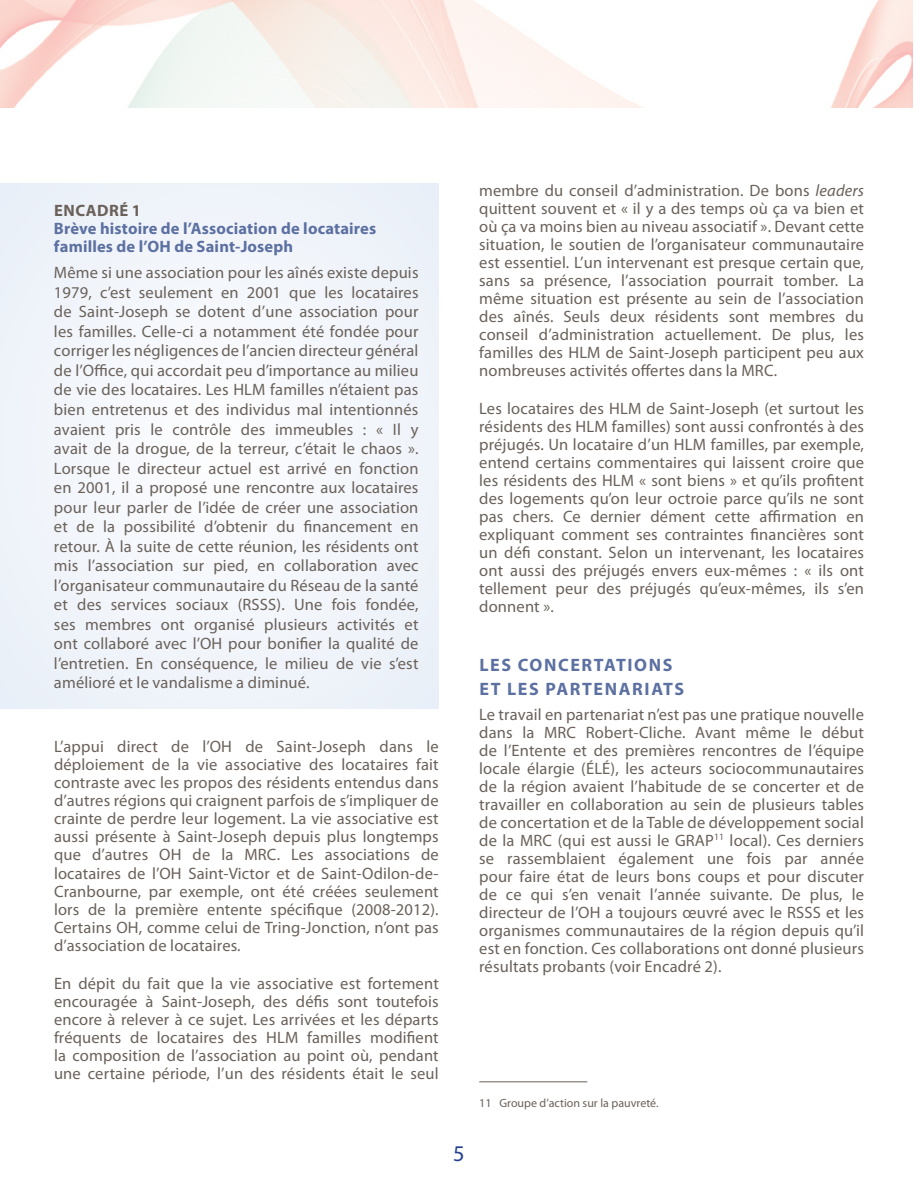
<style>
.page{position:relative;width:918px;height:1188px;background:#fff}
.page>*{position:absolute;margin:0;border:0;box-sizing:border-box;transform-origin:0 0}
.t1{font:22.5px "Myriad Pro";color:#25408f}
.t2{font:700 18px/24px "Myriad Pro";letter-spacing:.09em;color:#5c70a1}
.t3{font:16.5px/18px "Myriad Pro";letter-spacing:.01em;color:#6a615a;text-align:justify}
.t4{font:700 16.5px/18px "Myriad Pro";letter-spacing:.01em;color:#5c70a1}
.t5{font:700 16.5px "Myriad Pro";letter-spacing:.03em;color:#6a615a}
.t6{font:12px "Myriad Pro";color:#6a615a}
.s1{font-style:italic}
</style>
<div class="page">
<img style="left:0;top:0;width:913px;height:107px">
<div style="left:0;top:184px;width:439px;height:524px;background:#f1f5fa"></div>
<hr style="left:479px;top:1081px;width:108px;height:1px;background:#6a615a">
<p class="t5" style="left:54px;top:200px;width:88px">ENCADRÉ 1</p>
<p class="t4" style="left:54px;top:219px;width:324px">Brève histoire de l’Association de locataires familles de l’OH de Saint-Joseph</p>
<p class="t3" style="left:54px;top:263px;width:366px;line-height:19.5px">Même si une association pour les aînés existe depuis 1979, c’est seulement en 2001 que les locataires de Saint-Joseph se dotent d’une association pour les familles. Celle-ci a notamment été fondée pour corriger les négligences de l’ancien directeur général de l’Office, qui accordait peu d’importance au milieu de vie des locataires. Les HLM familles n’étaient pas bien entretenus et des individus mal intentionnés avaient pris le contrôle des immeubles : « Il y avait de la drogue, de la terreur, c’était le chaos ».<br>Lorsque le directeur actuel est arrivé en fonction en 2001, il a proposé une rencontre aux locataires pour leur parler de l’idée de créer une association et de la possibilité d’obtenir du financement en retour. À la suite de cette réunion, les résidents ont mis l’association sur pied, en collaboration avec l’organisateur communautaire du Réseau de la santé et des services sociaux (RSSS). Une fois fondée, ses membres ont organisé plusieurs activités et ont collaboré avec l’OH pour bonifier la qualité de l’entretien. En conséquence, le milieu de vie s’est amélioré et le vandalisme a diminué.</p>
<p class="t3" style="left:54px;top:738px;width:386px">L’appui direct de l’OH de Saint-Joseph dans le déploiement de la vie associative des locataires fait contraste avec les propos des résidents entendus dans d’autres régions qui craignent parfois de s’impliquer de crainte de perdre leur logement. La vie associative est aussi présente à Saint-Joseph depuis plus longtemps que d’autres OH de la MRC. Les associations de locataires de l’OH Saint-Victor et de Saint-Odilon-de-Cranbourne, par exemple, ont été créées seulement lors de la première entente spécifique (2008-2012).<br>Certains OH, comme celui de Tring-Jonction, n’ont pas d’association de locataires.</p>
<p class="t3" style="left:54px;top:974px;width:386px">En dépit du fait que la vie associative est fortement encouragée à Saint-Joseph, des défis sont toutefois encore à relever à ce sujet. Les arrivées et les départs fréquents de locataires des HLM familles modifient la composition de l’association au point où, pendant une certaine période, l’un des résidents était le seul</p>
<h1 class="t1" style="left:453px;top:1139px;width:13px">5</h1>
<p class="t3" style="left:479px;top:181px;width:386px">membre du conseil d’administration. De bons <span class="s1">leaders </span>quittent souvent et « il y a des temps où ça va bien et où ça va moins bien au niveau associatif ». Devant cette situation, le soutien de l’organisateur communautaire est essentiel. L’un intervenant est presque certain que, sans sa présence, l’association pourrait tomber. La même situation est présente au sein de l’association des aînés. Seuls deux résidents sont membres du conseil d’administration actuellement. De plus, les familles des HLM de Saint-Joseph participent peu aux nombreuses activités offertes dans la MRC.</p>
<p class="t3" style="left:479px;top:399px;width:386px">Les locataires des HLM de Saint-Joseph (et surtout les résidents des HLM familles) sont aussi confrontés à des préjugés. Un locataire d’un HLM familles, par exemple, entend certains commentaires qui laissent croire que les résidents des HLM « sont biens » et qu’ils profitent des logements qu’on leur octroie parce qu’ils ne sont pas chers. Ce dernier dément cette affirmation en expliquant comment ses contraintes financières sont un défi constant. Selon un intervenant, les locataires ont aussi des préjugés envers eux-mêmes : « ils ont tellement peur des préjugés qu’eux-mêmes, ils s’en donnent ».</p>
<p class="t2" style="left:479px;top:652px;width:206px">LES CONCERTATIONS<br>ET LES PARTENARIATS</p>
<p class="t3" style="left:479px;top:705px;width:386px">Le travail en partenariat n’est pas une pratique nouvelle dans la MRC Robert-Cliche. Avant même le début de l’Entente et des premières rencontres de l’équipe locale élargie (ÉLÉ), les acteurs sociocommunautaires de la région avaient l’habitude de se concerter et de travailler en collaboration au sein de plusieurs tables de concertation et de la Table de développement social de la MRC (qui est aussi le GRAP<sup>11</sup> local). Ces derniers se rassemblaient également une fois par année pour faire état de leurs bons coups et pour discuter de ce qui s’en venait l’année suivante. De plus, le directeur de l’OH a toujours œuvré avec le RSSS et les organismes communautaires de la région depuis qu’il est en fonction. Ces collaborations ont donné plusieurs résultats probants (voir Encadré 2).</p>
<p class="t6" style="left:479px;top:1096px;width:181px">11 Groupe d’action sur la pauvreté.</p>
</div>
